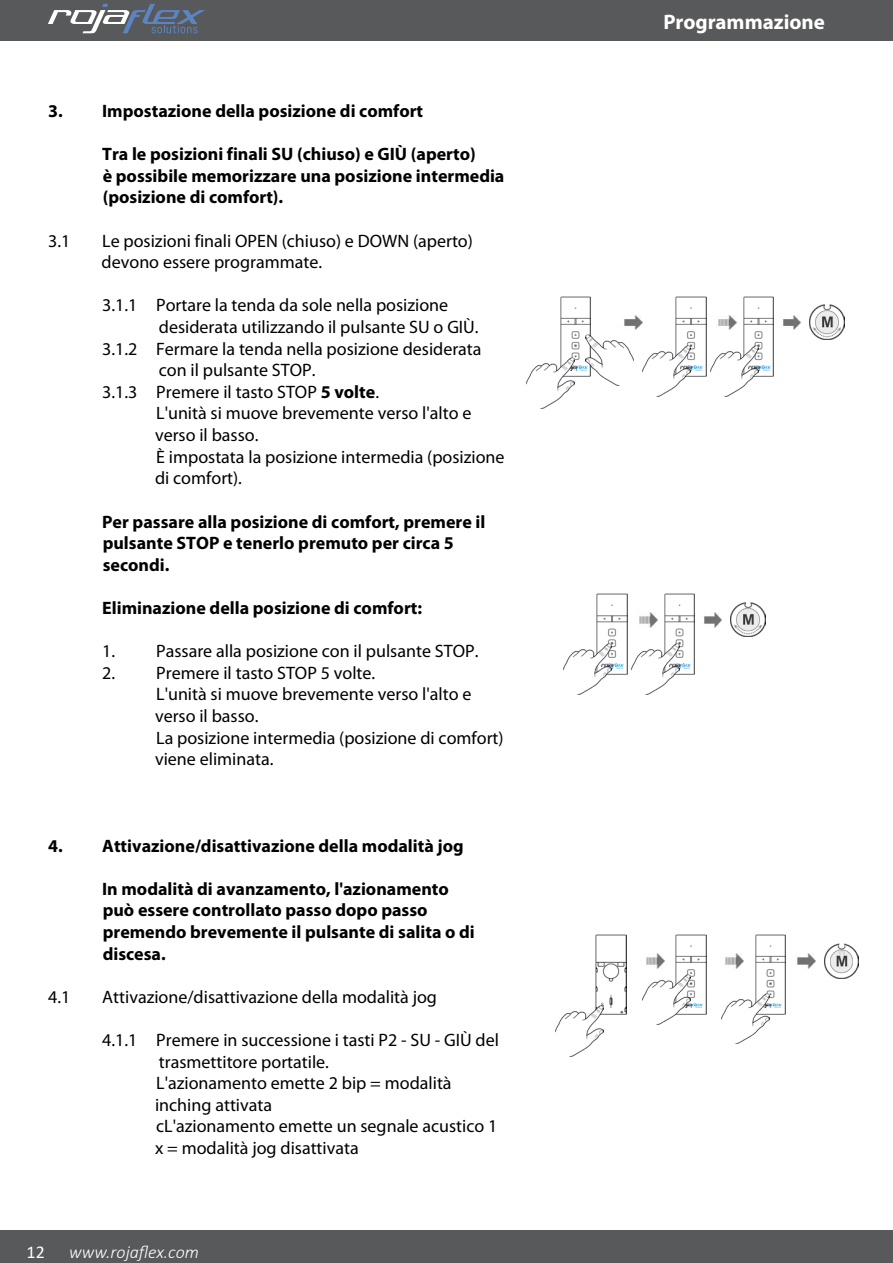
<style>
.page{position:relative;width:893px;height:1263px;background:#fff}
.page>*{position:absolute;margin:0;border:0;box-sizing:border-box;transform-origin:0 0}
.t1{font:700 21px "Myriad Pro";color:#fff}
.t2{font:18px/21.6px "Myriad Pro";color:#000}
.t3{font:700 18px/21.6px "Myriad Pro";color:#000}
.t4{font:italic 300 18px "Calibri";color:#fff}
.t5{font:18px "Calibri";color:#fff}
.s1{font-weight:700}
</style>
<div class="page">
<div style="left:0;top:0;width:893px;height:41px;background:#58595a"></div>
<div style="left:0;top:1230px;width:893px;height:33px;background:#58595a"></div>
<svg style="left:48px;top:4px;width:157px;height:29px"></svg>
<img style="left:810px;top:305px;width:34px;height:34px">
<img style="left:718px;top:315px;width:18px;height:14px">
<img style="left:783px;top:315px;width:18px;height:14px">
<img style="left:624px;top:315px;width:18px;height:14px">
<img style="left:664px;top:594px;width:31px;height:80px">
<img style="left:731px;top:602px;width:34px;height:35px">
<img style="left:639px;top:613px;width:18px;height:14px">
<img style="left:704px;top:613px;width:18px;height:14px">
<img style="left:597px;top:594px;width:30px;height:80px">
<img style="left:596px;top:935px;width:30px;height:80px">
<img style="left:555px;top:1005px;width:48px;height:51px">
<img style="left:676px;top:935px;width:30px;height:80px">
<img style="left:824px;top:943px;width:35px;height:35px">
<img style="left:646px;top:954px;width:18px;height:14px">
<img style="left:797px;top:954px;width:18px;height:14px">
<img style="left:755px;top:935px;width:30px;height:80px">
<img style="left:725px;top:954px;width:18px;height:14px">
<img style="left:743px;top:296px;width:31px;height:81px">
<svg style="left:758px;top:364px;width:14px;height:7px"></svg>
<img style="left:758px;top:366px;width:12px;height:4px">
<img style="left:710px;top:346px;width:48px;height:50px">
<img style="left:676px;top:296px;width:30px;height:81px">
<svg style="left:690px;top:364px;width:13px;height:7px"></svg>
<img style="left:690px;top:366px;width:12px;height:4px">
<img style="left:642px;top:346px;width:48px;height:50px">
<img style="left:560px;top:296px;width:31px;height:81px">
<img style="left:586px;top:334px;width:48px;height:51px">
<svg style="left:575px;top:364px;width:13px;height:7px"></svg>
<img style="left:575px;top:366px;width:12px;height:4px">
<img style="left:527px;top:357px;width:48px;height:51px">
<svg style="left:691px;top:1002px;width:13px;height:6px"></svg>
<img style="left:691px;top:1003px;width:11px;height:4px">
<svg style="left:770px;top:1002px;width:12px;height:6px"></svg>
<img style="left:770px;top:1003px;width:11px;height:4px">
<img style="left:643px;top:974px;width:48px;height:51px">
<img style="left:722px;top:993px;width:48px;height:51px">
<svg style="left:611px;top:662px;width:14px;height:7px"></svg>
<img style="left:611px;top:664px;width:12px;height:4px">
<svg style="left:679px;top:662px;width:13px;height:7px"></svg>
<img style="left:679px;top:664px;width:12px;height:4px">
<img style="left:563px;top:643px;width:48px;height:51px">
<img style="left:631px;top:643px;width:48px;height:51px">
<p class="t3" style="left:48px;top:100px;width:376px">3. Impostazione della posizione di comfort</p>
<p class="t3" style="left:102px;top:144px;width:404px">Tra le posizioni finali SU (chiuso) e GIÙ (aperto)<br>è possibile memorizzare una posizione intermedia (posizione di comfort).</p>
<p class="t2" style="left:48px;top:230px;width:24px">3.1</p>
<p class="t2" style="left:102px;top:230px;width:373px">Le posizioni finali OPEN (chiuso) e DOWN (aperto) devono essere programmate.</p>
<p class="t2" style="left:102px;top:295px;width:348px">3.1.1 Portare la tenda da sole nella posizione</p>
<p class="t2" style="left:159px;top:317px;width:321px">desiderata utilizzando il pulsante SU o GIÙ.</p>
<p class="t2" style="left:102px;top:338px;width:381px">3.1.2 Fermare la tenda nella posizione desiderata</p>
<p class="t2" style="left:159px;top:360px;width:158px">con il pulsante STOP.</p>
<p class="t2" style="left:102px;top:381px;width:278px">3.1.3 Premere il tasto STOP <span class="s1">5 volte</span>.</p>
<p class="t2" style="left:156px;top:403px;width:317px">L'unità si muove brevemente verso l'alto e</p>
<p class="t2" style="left:155px;top:425px;width:105px">verso il basso.</p>
<p class="t2" style="left:156px;top:446px;width:350px">È impostata la posizione intermedia (posizione</p>
<p class="t2" style="left:155px;top:468px;width:88px">di comfort).</p>
<p class="t3" style="left:102px;top:511px;width:385px">Per passare alla posizione di comfort, premere il pulsante STOP e tenerlo premuto per circa 5 secondi.</p>
<p class="t3" style="left:102px;top:597px;width:321px">Eliminazione della posizione di comfort:</p>
<p class="t2" style="left:102px;top:641px;width:378px">1. Passare alla posizione con il pulsante STOP.</p>
<p class="t2" style="left:155px;top:662px;width:350px;text-indent:-53px">2. Premere il tasto STOP 5 volte.<br>L'unità si muove brevemente verso l'alto e verso il basso.<br>La posizione intermedia (posizione di comfort) viene eliminata.</p>
<p class="t3" style="left:48px;top:835px;width:417px">4. Attivazione/disattivazione della modalità jog</p>
<p class="t3" style="left:102px;top:878px;width:374px">In modalità di avanzamento, l'azionamento può essere controllato passo dopo passo premendo brevemente il pulsante di salita o di discesa.</p>
<p class="t2" style="left:48px;top:986px;width:24px">4.1</p>
<p class="t2" style="left:102px;top:986px;width:336px">Attivazione/disattivazione della modalità jog</p>
<p class="t2" style="left:155px;top:1029px;width:345px;text-indent:-53px">4.1.1 Premere in successione i tasti P2 - SU - GIÙ del trasmettitore portatile.<br>L'azionamento emette 2 bip = modalità inching attivata<br>cL'azionamento emette un segnale acustico 1 x = modalità jog disattivata</p>
<p class="t5" style="left:27px;top:1239px;width:20px">12</p>
<p class="t4" style="left:69px;top:1241px;width:131px">www.rojaflex.com</p>
<p class="t1" style="left:663px;top:10px;width:163px">Programmazione</p>
</div>
